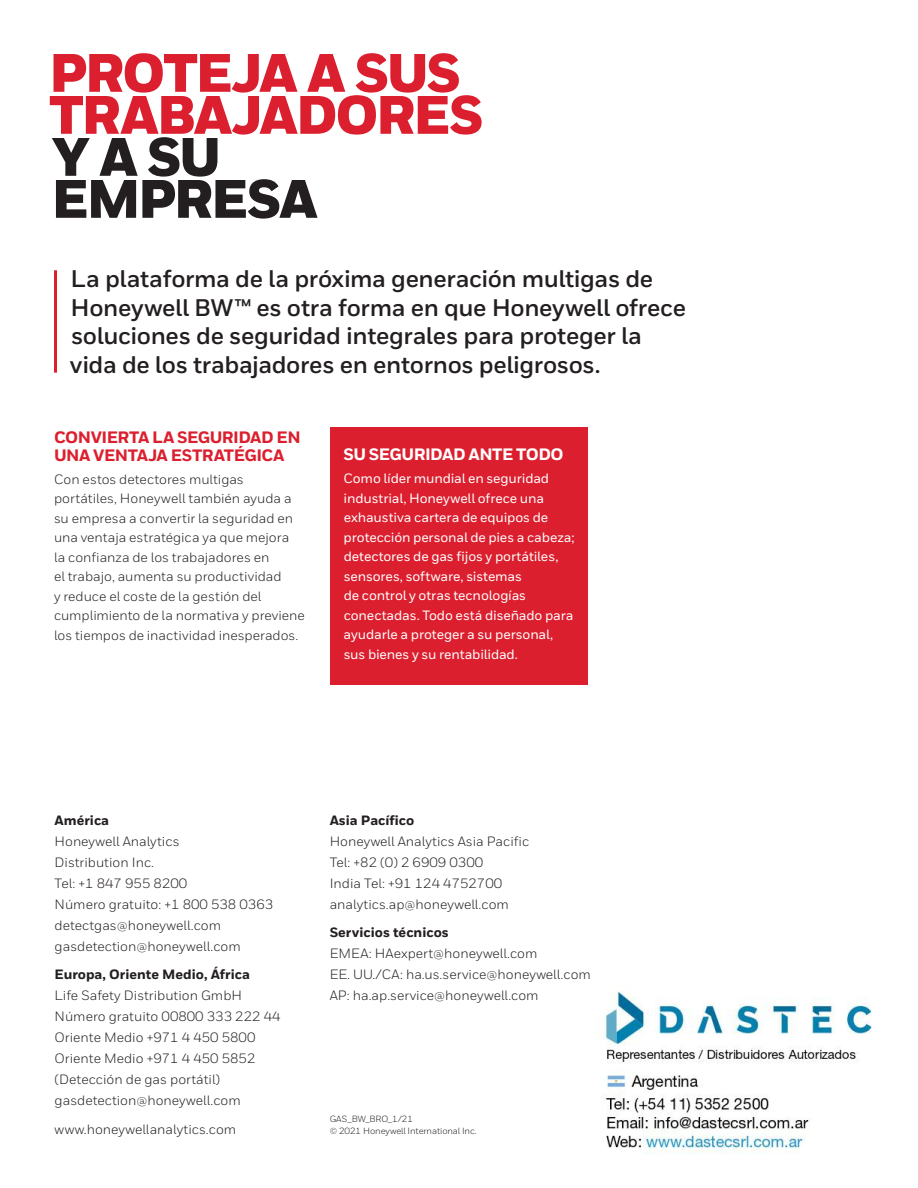
<style>
.page{position:relative;width:918px;height:1188px;background:#fff}
.page>*{position:absolute;margin:0;border:0;box-sizing:border-box;transform-origin:0 0}
.Title_40_30__the_res{font:900 54px/42px "Honeywell Sans";letter-spacing:-.04em;color:#dc1f2e}
.Title_40_30__T{font:900 54px/42px "Honeywell Sans";letter-spacing:-.045em;color:#231f20}
.Intro_Body{font:700 24px/28.5px "Honeywell Sans";letter-spacing:-.015em;color:#231f20}
.Heading_2__11_12{font:800 16.5px/18px "Honeywell Sans";letter-spacing:-.03em;color:#dc1f2e}
.Red_Sidebar__Heading{font:800 16.5px "Honeywell Sans";letter-spacing:-.03em;color:#fff}
.Body__9_13_pt{font:13.5px/19.5px "Honeywell Sans";color:#231f20}
.Body__9_13_pt-2{font:500 13.5px/19.5px "Honeywell Sans";letter-spacing:-.01em;color:#fff}
.t1{font:800 13.5px "Honeywell Sans";color:#231f20}
.Table__Header{font:9px/12px "Honeywell Sans";letter-spacing:-.01em;color:#231f20}
</style>
<div class="page">
<hr style="left:54px;top:270px;width:3px;height:103px;background:#dc1f2e">
<div style="left:330px;top:428px;width:258px;height:257px;background:#dc1f2e"></div>
<img style="left:602px;top:991px;width:270px;height:163px">
<p class="Title_40_30__the_res" style="left:49px;top:54px;width:436px">PROTEJA A SUS<br>TRABAJADORES</p>
<p class="Title_40_30__T" style="left:51px;top:138px;width:268px">Y A SU<br>EMPRESA</p>
<p class="Intro_Body" style="left:70px;top:265px;width:618px">La plataforma de la próxima generación multigas de Honeywell BW™ es otra forma en que Honeywell ofrece soluciones de seguridad integrales para proteger la vida de los trabajadores en entornos peligrosos.</p>
<p class="Heading_2__11_12" style="left:54px;top:429px;width:248px">CONVIERTA LA SEGURIDAD EN<br>UNA VENTAJA ESTRATÉGICA</p>
<p class="Body__9_13_pt" style="left:54px;top:469px;width:252px">Con estos detectores multigas portátiles, Honeywell también ayuda a su empresa a convertir la seguridad en una ventaja estratégica ya que mejora<br>la confianza de los trabajadores en<br>el trabajo, aumenta su productividad<br>y reduce el coste de la gestión del cumplimiento de la normativa y previene los tiempos de inactividad inesperados.</p>
<p class="Red_Sidebar__Heading" style="left:344px;top:444px;width:222px">SU SEGURIDAD ANTE TODO</p>
<p class="Body__9_13_pt-2" style="left:343px;top:469px;width:233px">Como líder mundial en seguridad industrial, Honeywell ofrece una exhaustiva cartera de equipos de protección personal de pies a cabeza; detectores de gas fijos y portátiles, sensores, software, sistemas<br>de control y otras tecnologías conectadas. Todo está diseñado para ayudarle a proteger a su personal, sus bienes y su rentabilidad.</p>
<p class="t1" style="left:55px;top:812px;width:56px">América</p>
<p class="Body__9_13_pt" style="left:55px;top:831px;width:126px">Honeywell Analytics</p>
<p class="Body__9_13_pt" style="left:55px;top:852px;width:101px">Distribution Inc.</p>
<p class="Body__9_13_pt" style="left:55px;top:873px;width:134px">Tel: +1 847 955 8200</p>
<p class="Body__9_13_pt" style="left:55px;top:894px;width:220px">Número gratuito: +1 800 538 0363</p>
<p class="Body__9_13_pt" style="left:55px;top:915px;width:168px">detectgas@honeywell.com</p>
<p class="Body__9_13_pt" style="left:55px;top:936px;width:188px">gasdetection@honeywell.com</p>
<p class="t1" style="left:55px;top:966px;width:197px">Europa, Oriente Medio, África</p>
<p class="Body__9_13_pt" style="left:55px;top:986px;width:189px">Life Safety Distribution GmbH</p>
<p class="Body__9_13_pt" style="left:55px;top:1007px;width:227px">Número gratuito 00800 333 222 44</p>
<p class="Body__9_13_pt" style="left:55px;top:1028px;width:202px">Oriente Medio +971 4 450 5800</p>
<p class="Body__9_13_pt" style="left:55px;top:1049px;width:202px">Oriente Medio +971 4 450 5852</p>
<p class="Body__9_13_pt" style="left:55px;top:1070px;width:167px">(Detección de gas portátil)</p>
<p class="Body__9_13_pt" style="left:55px;top:1091px;width:188px">gasdetection@honeywell.com</p>
<p class="Body__9_13_pt" style="left:55px;top:1119px;width:183px">www.honeywellanalytics.com</p>
<p class="t1" style="left:330px;top:812px;width:86px">Asia Pacífico</p>
<p class="Body__9_13_pt" style="left:330px;top:831px;width:201px;line-height:21px">Honeywell Analytics Asia Pacific<br>Tel: +82 (0) 2 6909 0300<br>India Tel: +91 124 4752700 analytics.ap@honeywell.com</p>
<p class="t1" style="left:330px;top:924px;width:121px">Servicios técnicos</p>
<p class="Body__9_13_pt" style="left:330px;top:944px;width:209px">EMEA: HAexpert@honeywell.com</p>
<p class="Body__9_13_pt" style="left:330px;top:965px;width:263px">EE. UU./CA: ha.us.service@honeywell.com</p>
<p class="Body__9_13_pt" style="left:330px;top:986px;width:210px">AP: ha.ap.service@honeywell.com</p>
<p class="Table__Header" style="left:330px;top:1113px;width:149px">GAS_BW_BRO_1/21<br>© 2021 Honeywell International Inc.</p>
</div>
